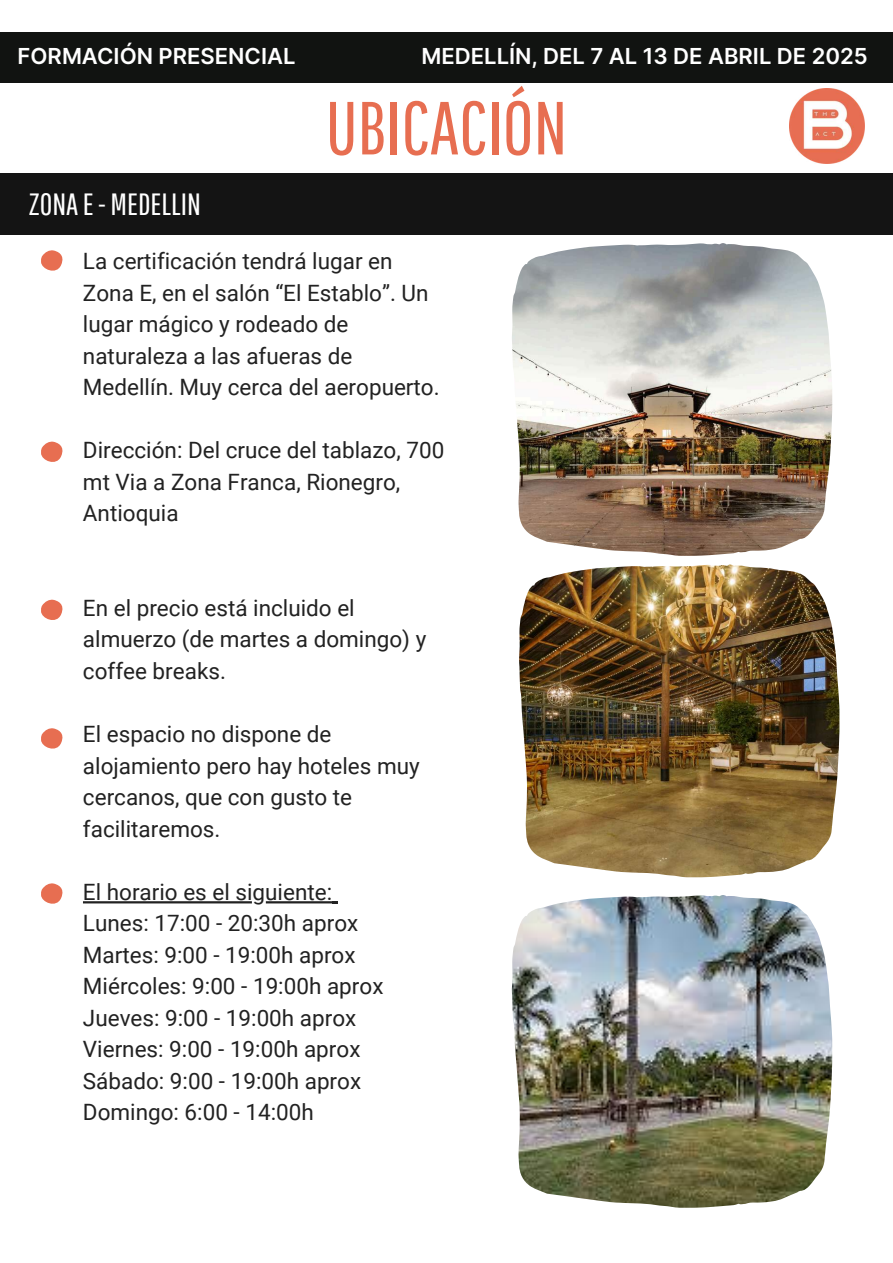
<style>
.page{position:relative;width:893px;height:1263px;background:#fff}
.page>*{position:absolute;margin:0;border:0;box-sizing:border-box;transform-origin:0 0}
.t1{font:75px "Pathway Gothic One";color:#e76e51}
.t2{font:30.75px "Pathway Gothic One";color:#fff}
.t3{font:22.5px/31.5px "Roboto";color:#222}
.t4{font:700 22.5px "Roboto";color:#fff}
.t5{font:600 22.05px "Inter";color:#fff}
.t6{font:700 21.75px "Roboto";color:#fff}
</style>
<div class="page">
<svg style="left:83px;top:901px;width:255px;height:2px"></svg>
<svg style="left:41px;top:250px;width:22px;height:21px"></svg>
<svg style="left:41px;top:441px;width:22px;height:21px"></svg>
<div style="left:0;top:173px;width:893px;height:62px;background:#141414"></div>
<svg style="left:41px;top:599px;width:22px;height:21px"></svg>
<img style="left:512px;top:243px;width:320px;height:313px">
<img style="left:519px;top:564px;width:320px;height:313px">
<img style="left:512px;top:895px;width:320px;height:313px">
<svg style="left:41px;top:883px;width:22px;height:21px"></svg>
<svg style="left:41px;top:728px;width:22px;height:21px"></svg>
<img style="left:790px;top:89px;width:74px;height:74px">
<div style="left:0;top:32px;width:893px;height:50px;background:#111311"></div>
<p class="t5" style="left:18px;top:40px;width:279px">FORMACIÓN PRESENCIAL</p>
<p class="t4" style="left:20px;top:41px;width:269px">FORMACIÓN PRESENCIAL</p>
<p class="t5" style="left:421px;top:40px;width:448px">MEDELLÍN, DEL 7 AL 13 DE ABRIL DE 2025</p>
<p class="t6" style="left:424px;top:41px;width:463px">MEDELLÍN, DEL 17 AL 23 DE FEBRERO DE 2025</p>
<h2 class="t2" style="left:29px;top:186px;width:174px">ZONAE- MEDELLIN</h2>
<h1 class="t1" style="left:326px;top:83px;width:243px">UBICACIÓN</h1>
<p class="t3" style="left:83px;top:245px;width:358px">La certificación tendrá lugar en<br>Zona E, en el salón “El Establo”. Un lugar mágico y rodeado de naturaleza a las afueras de<br>Medellín. Muy cerca del aeropuerto.</p>
<p class="t3" style="left:83px;top:434px;width:363px">Dirección: Del cruce del tablazo, 700 mt Via a Zona Franca, Rionegro,<br>Antioquia</p>
<p class="t3" style="left:83px;top:591px;width:345px">En el precio está incluido el almuerzo (de martes a domingo) y coffee breaks.</p>
<p class="t3" style="left:83px;top:717px;width:338px">El espacio no dispone de alojamiento pero hay hoteles muy cercanos, que con gusto te facilitaremos.</p>
<p class="t3" style="left:83px;top:875px;width:302px">El horario es el siguiente:<br>Lunes: 17:00 - 20:30h aprox<br>Martes: 9:00 - 19:00h aprox<br>Miércoles: 9:00 - 19:00h aprox<br>Jueves: 9:00 - 19:00h aprox<br>Viernes: 9:00 - 19:00h aprox<br>Sábado: 9:00 - 19:00h aprox<br>Domingo: 6:00 - 14:00h</p>
</div>
